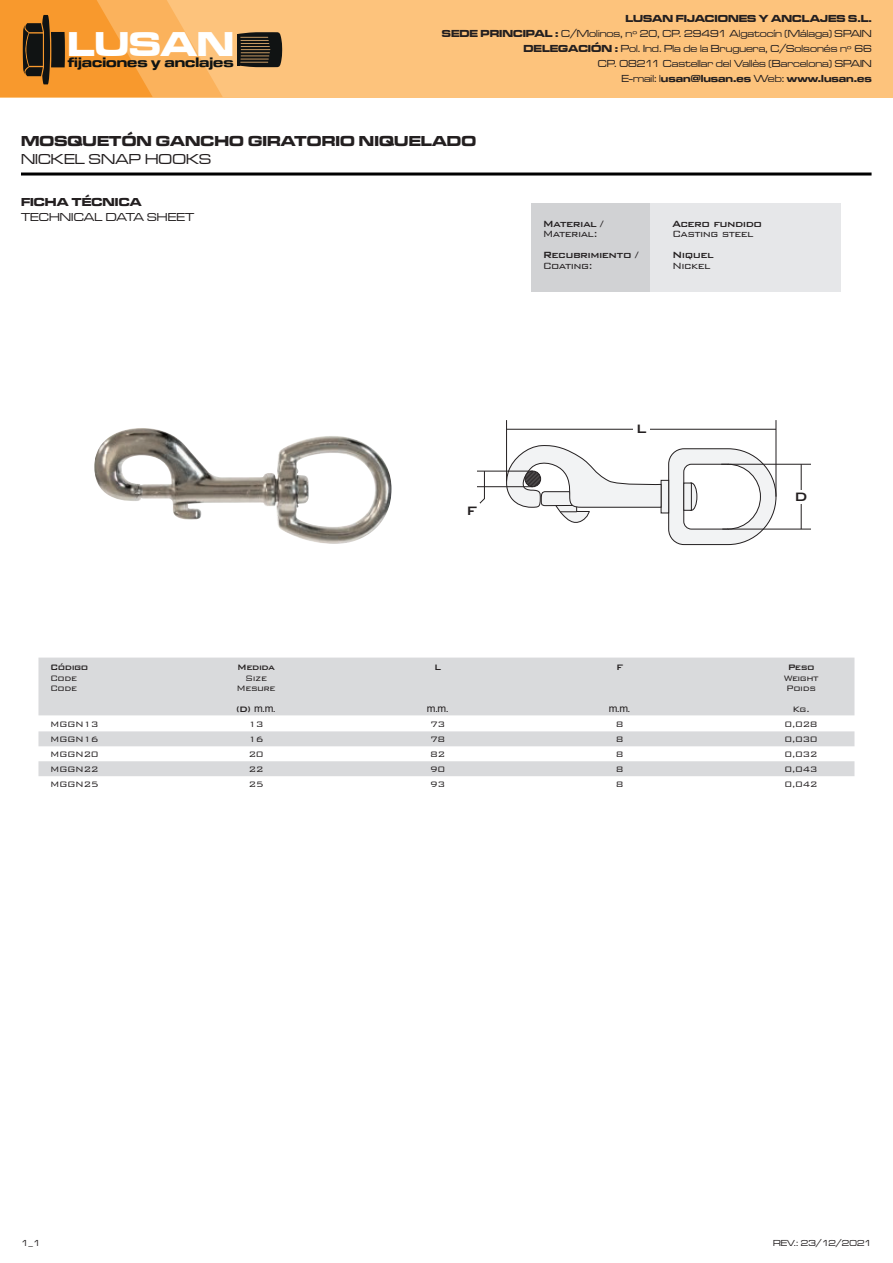
<style>
.page{position:relative;width:893px;height:1263px;background:#fff}
.page>*{position:absolute;margin:0;border:0;box-sizing:border-box;transform-origin:0 0}
.t1{font:35.55px "Microgramma D Bold Exte";color:#fff}
.t2{font:500 16.35px "Bank Gothic BT";color:#231f20}
.t3{font:700 expanded 15px "Microgramma DOT";letter-spacing:.01em;color:#231f20}
.t4{font:500 expanded 15px "Microgramma DOT";letter-spacing:.01em;color:#231f20}
.t5{font:14.25px "Microgramma D Bold Exte";color:#0f1313}
.t6{font:500 12px "Bank Gothic BT";letter-spacing:-.05em;color:#231f20}
.t7{font:300 12px "Bank Gothic BT";letter-spacing:-.05em;color:#231f20}
.t8{font:500 expanded 12px "Microgramma DOT";letter-spacing:.01em;color:#231f20}
.t9{font:700 expanded 12px "Microgramma DOT";letter-spacing:.01em;color:#231f20}
.t10{font:10.5px/15px "Microgramma D Medi Exte";color:#231f20;text-align:right}
.t11{font:300 10.5px/15px "Bank Gothic BT";letter-spacing:-.05em;color:#231f20;text-align:justify}
.t12{font:10.5px "Microgramma D Bold Exte";color:#231f20}
.t13{font:500 10.5px "Bank Gothic BT";letter-spacing:-.05em;color:#231f20}
.t14{font:10.5px "Arial";color:#231f20}
.t15{font:9px "Microgramma D Medi Exte";letter-spacing:.01em;color:#231f20}
.s1{font-family:"Microgramma D Bold Exte"}
.s2{font-family:"Microgramma D Medi Exte"}
.s3{font-family:"Bank Gothic BT";font-weight:500}
</style>
<div class="page">
<hr style="left:21px;top:173px;width:851px;height:3px;background:#000001">
<div style="left:0;top:0;width:893px;height:97px;background:#fdc37c"></div>
<svg style="left:237px;top:32px;width:45px;height:35px"></svg>
<hr style="left:237px;top:34px;width:3px;height:31px;background:#101313">
<svg style="left:0;top:0;width:223px;height:97px;background:#e69a43"></svg>
<div style="left:531px;top:203px;width:119px;height:89px;background:#d1d2d4"></div>
<div style="left:650px;top:203px;width:190px;height:89px;background:#e6e7e9"></div>
<svg style="left:38px;top:658px;width:816px;height:118px;fill:#d9dadc"></svg>
<svg style="left:668px;top:448px;width:109px;height:97px"></svg>
<div style="left:661px;top:480px;width:8px;height:33px;background:#f2f3f4;border:1px solid #231f20"></div>
<div style="left:683px;top:483px;width:9px;height:28px;background:#f2f3f4;border:1px solid #231f20"></div>
<svg style="left:505px;top:444px;width:157px;height:79px"></svg>
<hr style="left:477px;top:471px;width:56px;height:1px;background:#231f20">
<hr style="left:477px;top:486px;width:56px;height:1px;background:#231f20">
<svg style="left:479px;top:470px;width:6px;height:34px"></svg>
<hr style="left:506px;top:420px;width:1px;height:61px;background:#231f20">
<hr style="left:776px;top:420px;width:1px;height:77px;background:#231f20">
<hr style="left:507px;top:429px;width:269px;height:1px;background:#231f20">
<hr style="left:721px;top:464px;width:90px;height:1px;background:#231f20">
<hr style="left:722px;top:529px;width:89px;height:1px;background:#231f20">
<hr style="left:801px;top:464px;width:1px;height:65px;background:#231f20">
<div style="left:633px;top:422px;width:16px;height:14px;background:#fff"></div>
<div style="left:793px;top:490px;width:16px;height:13px;background:#fff"></div>
<div style="left:463px;top:503px;width:17px;height:14px;background:#fff"></div>
<img style="left:94px;top:428px;width:298px;height:116px">
<h1 class="t1" style="left:67px;top:20px;width:168px">LUSAN</h1>
<h3 class="t5" style="left:68px;top:53px;width:167px">fijaciones y anclajes</h3>
<p class="t12" style="left:625px;top:11px;width:248px">LUSAN FIJACIONES Y ANCLAJES S.L.</p>
<p class="t10" style="left:442px;top:25px;width:431px"><span class="s1">SEDE PRINCIPAL :</span> C/Molinos, nº 20, CP. 29491 Algatocín (Málaga) SPAIN<br><span class="s1">DELEGACIÓN :</span> Pol. Ind. Pla de la Bruguera, C/Solsonés nº 66<br>CP. 08211 Castellar del Vallès (Barcelona) SPAIN</p>
<p class="t12" style="left:621px;top:71px;width:252px"><span class="s2">E-mail: l</span>usan@lusan.es <span class="s2">Web:</span> www.lusan.es</p>
<h3 class="t3" style="left:21px;top:131px;width:457px">MOSQUETÓN GANCHO GIRATORIO NIQUELADO</h3>
<h3 class="t4" style="left:21px;top:150px;width:192px">NICKEL SNAP HOOKS</h3>
<p class="t9" style="left:21px;top:194px;width:122px">FICHA TÉCNICA</p>
<p class="t8" style="left:21px;top:209px;width:175px">TECHNICAL DATA SHEET</p>
<p class="t13" style="left:50px;top:661px;width:40px">Código</p>
<p class="t11" style="left:50px;top:672px;width:29px;line-height:10.5px">Code<br>Code</p>
<p class="t11" style="left:50px;top:716px;width:50px">MGGN13<br>MGGN16<br>MGGN20<br>MGGN22<br>MGGN25</p>
<p class="t13" style="left:237px;top:661px;width:39px">Medida</p>
<p class="t11" style="left:236px;top:672px;width:41px;line-height:10.5px;text-align:center">Size<br>Mesure</p>
<p class="t14" style="left:236px;top:701px;width:41px"><span class="s3">(D)</span> m.m.</p>
<p class="t11" style="left:248px;top:716px;width:17px">13<br>16<br>20<br>22<br>25</p>
<h2 class="t2" style="left:466px;top:501px;width:12px">F</h2>
<p class="t13" style="left:434px;top:661px;width:9px">L</p>
<p class="t14" style="left:427px;top:701px;width:23px">m.m.</p>
<p class="t11" style="left:430px;top:716px;width:17px">73<br>78<br>82<br>90<br>93</p>
<p class="t6" style="left:543px;top:217px;width:62px">Material /</p>
<p class="t7" style="left:543px;top:228px;width:57px">Material:</p>
<p class="t6" style="left:543px;top:249px;width:97px">Recubrimiento /</p>
<p class="t7" style="left:543px;top:259px;width:52px">Coating:</p>
<p class="t6" style="left:672px;top:217px;width:91px">Acero fundido</p>
<p class="t7" style="left:672px;top:228px;width:83px">Casting steel</p>
<p class="t6" style="left:672px;top:249px;width:43px">Niquel</p>
<p class="t7" style="left:672px;top:259px;width:40px">Nickel</p>
<h2 class="t2" style="left:636px;top:420px;width:13px">L</h2>
<h2 class="t2" style="left:794px;top:488px;width:15px">D</h2>
<p class="t13" style="left:616px;top:661px;width:9px">F</p>
<p class="t14" style="left:609px;top:701px;width:23px">m.m.</p>
<p class="t11" style="left:616px;top:716px;width:9px">8<br>8<br>8<br>8<br>8</p>
<p class="t13" style="left:788px;top:661px;width:29px">Peso</p>
<p class="t11" style="left:784px;top:672px;width:36px;line-height:10.5px">Weight<br>Poids</p>
<p class="t11" style="left:785px;top:702px;width:35px;text-align:center">Kg.<br>0,028<br>0,030<br>0,032<br>0,043<br>0,042</p>
<p class="t15" style="left:21px;top:1237px;width:21px">1_1</p>
<p class="t15" style="left:773px;top:1237px;width:100px">REV.: 23/12/2021</p>
</div>
